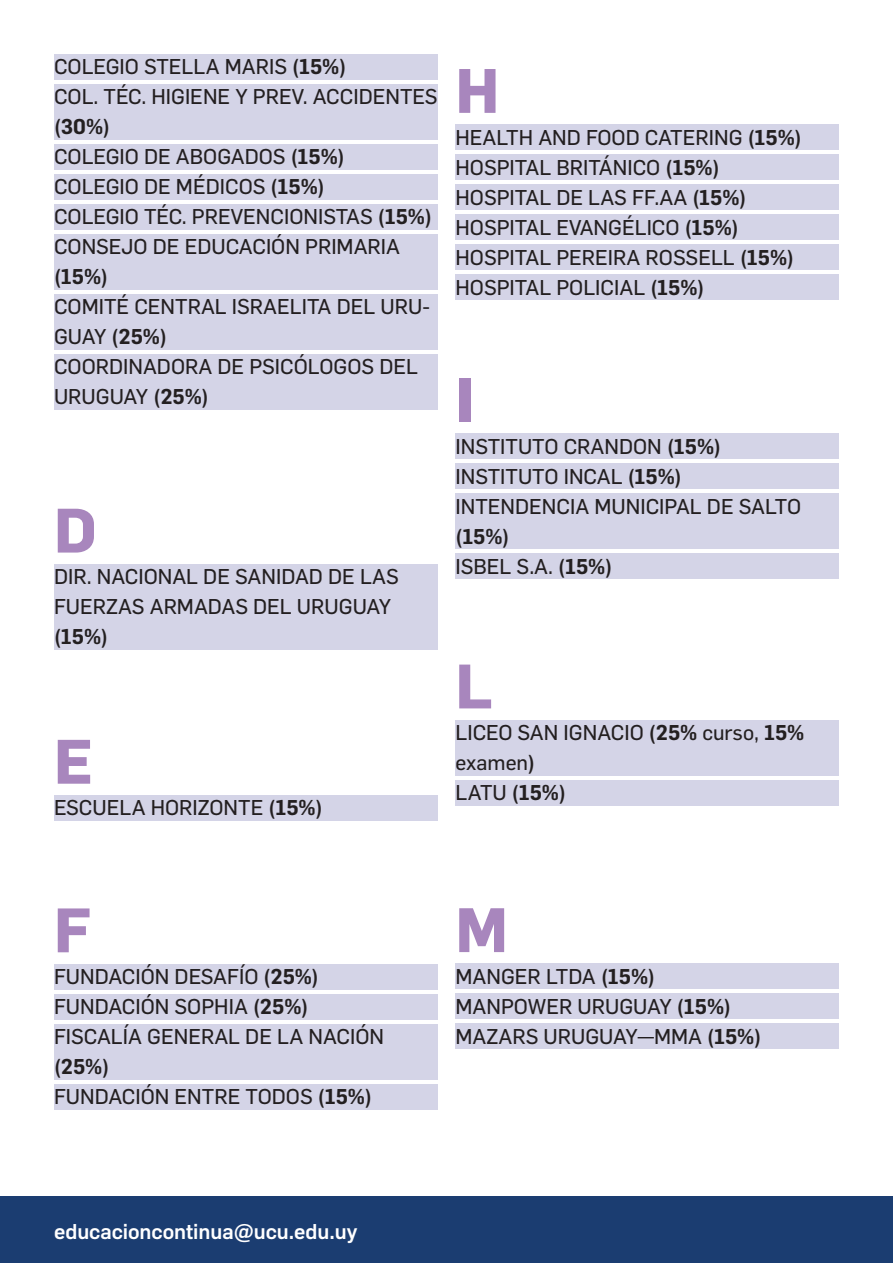
<style>
.page{position:relative;width:893px;height:1263px;background:#fff}
.page>*{position:absolute;margin:0;border:0;box-sizing:border-box;transform-origin:0 0}
.t1{font:700 61.5px "Flama";color:#a886bd}
.t2{font:21px/30px "Flama Basic";color:#231f20}
.t3{font:500 21px "Flama";color:#fff}
.t4{font:600 21px "Flama";color:#231f20}
.s1{font-family:"Flama";font-weight:600}
.s2{font-family:"Flama Basic";font-weight:400}
</style>
<div class="page">
<div style="left:54px;top:54px;width:383px;height:25px;background:#d4d4e7"></div>
<div style="left:54px;top:84px;width:383px;height:55px;background:#d4d4e7"></div>
<div style="left:54px;top:144px;width:383px;height:25px;background:#d4d4e7"></div>
<div style="left:54px;top:174px;width:383px;height:25px;background:#d4d4e7"></div>
<div style="left:54px;top:204px;width:383px;height:25px;background:#d4d4e7"></div>
<div style="left:54px;top:234px;width:383px;height:55px;background:#d4d4e7"></div>
<div style="left:54px;top:294px;width:383px;height:55px;background:#d4d4e7"></div>
<div style="left:54px;top:354px;width:383px;height:55px;background:#d4d4e7"></div>
<div style="left:54px;top:564px;width:383px;height:85px;background:#d4d4e7"></div>
<div style="left:455px;top:434px;width:384px;height:25px;background:#d4d4e7"></div>
<div style="left:455px;top:464px;width:384px;height:25px;background:#d4d4e7"></div>
<div style="left:455px;top:494px;width:384px;height:55px;background:#d4d4e7"></div>
<div style="left:455px;top:554px;width:384px;height:25px;background:#d4d4e7"></div>
<div style="left:455px;top:720px;width:384px;height:55px;background:#d4d4e7"></div>
<div style="left:455px;top:780px;width:384px;height:25px;background:#d4d4e7"></div>
<div style="left:455px;top:964px;width:384px;height:25px;background:#d4d4e7"></div>
<div style="left:455px;top:994px;width:384px;height:25px;background:#d4d4e7"></div>
<div style="left:455px;top:1024px;width:384px;height:25px;background:#d4d4e7"></div>
<div style="left:54px;top:964px;width:383px;height:25px;background:#d4d4e7"></div>
<div style="left:54px;top:994px;width:383px;height:25px;background:#d4d4e7"></div>
<div style="left:54px;top:1024px;width:383px;height:55px;background:#d4d4e7"></div>
<div style="left:54px;top:1084px;width:383px;height:25px;background:#d4d4e7"></div>
<div style="left:455px;top:125px;width:384px;height:25px;background:#d4d4e7"></div>
<div style="left:455px;top:155px;width:384px;height:25px;background:#d4d4e7"></div>
<div style="left:455px;top:185px;width:384px;height:25px;background:#d4d4e7"></div>
<div style="left:455px;top:215px;width:384px;height:25px;background:#d4d4e7"></div>
<div style="left:455px;top:245px;width:384px;height:25px;background:#d4d4e7"></div>
<div style="left:455px;top:275px;width:384px;height:25px;background:#d4d4e7"></div>
<div style="left:54px;top:795px;width:383px;height:26px;background:#d4d4e7"></div>
<div style="left:0;top:1197px;width:893px;height:66px;background:#1b3d71"></div>
<p class="t2" style="left:54px;top:50px;width:294px">COLEGIO STELLA MARIS <span class="s1">(15%)</span></p>
<p class="t2" style="left:54px;top:80px;width:385px">COL. TÉC. HIGIENE Y PREV. ACCIDENTES <span class="s1">(30%)</span></p>
<p class="t2" style="left:54px;top:140px;width:292px">COLEGIO DE ABOGADOS <span class="s1">(15%)</span></p>
<p class="t2" style="left:54px;top:170px;width:272px">COLEGIO DE MÉDICOS <span class="s1">(15%)</span></p>
<p class="t2" style="left:54px;top:200px;width:379px">COLEGIO TÉC. PREVENCIONISTAS <span class="s1">(15%)</span></p>
<p class="t2" style="left:54px;top:230px;width:348px">CONSEJO DE EDUCACIÓN PRIMARIA <span class="s1">(15%)</span></p>
<p class="t2" style="left:54px;top:290px;width:377px">COMITÉ CENTRAL ISRAELITA DEL URU-<br>GUAY <span class="s1">(25%)</span></p>
<p class="t2" style="left:54px;top:350px;width:366px">COORDINADORA DE PSICÓLOGOS DEL<br>URUGUAY <span class="s1">(25%)</span></p>
<p class="t1" style="left:54px;top:486px;width:44px">D</p>
<p class="t2" style="left:54px;top:560px;width:346px">DIR. NACIONAL DE SANIDAD DE LAS<br>FUERZAS ARMADAS DEL URUGUAY <span class="s1">(15%)</span></p>
<p class="t1" style="left:54px;top:717px;width:41px">E</p>
<p class="t2" style="left:54px;top:792px;width:270px">ESCUELA HORIZONTE <span class="s1">(15%)</span></p>
<p class="t1" style="left:455px;top:46px;width:45px">H</p>
<p class="t2" style="left:455px;top:121px;width:348px">HEALTH AND FOOD CATERING <span class="s1">(15%)</span></p>
<p class="t2" style="left:455px;top:151px;width:266px">HOSPITAL BRITÁNICO <span class="s1">(15%)</span></p>
<p class="t2" style="left:455px;top:181px;width:292px">HOSPITAL DE LAS FF.AA <span class="s1">(15%)</span></p>
<p class="t2" style="left:455px;top:211px;width:285px">HOSPITAL EVANGÉLICO <span class="s1">(15%)</span></p>
<p class="t2" style="left:455px;top:241px;width:340px">HOSPITAL PEREIRA ROSSELL <span class="s1">(15%)</span></p>
<p class="t2" style="left:455px;top:271px;width:250px">HOSPITAL POLICIAL <span class="s1">(15%)</span></p>
<p class="t1" style="left:455px;top:355px;width:20px">I</p>
<p class="t2" style="left:455px;top:430px;width:267px">INSTITUTO CRANDON <span class="s1">(15%)</span></p>
<p class="t2" style="left:455px;top:460px;width:228px">INSTITUTO INCAL <span class="s1">(15%)</span></p>
<p class="t2" style="left:455px;top:490px;width:347px">INTENDENCIA MUNICIPAL DE SALTO <span class="s1">(15%)</span></p>
<p class="t2" style="left:455px;top:550px;width:158px">ISBEL S.A. <span class="s1">(15%)</span></p>
<p class="t1" style="left:455px;top:642px;width:39px">L</p>
<p class="t2" style="left:455px;top:716px;width:350px">LICEO SAN IGNACIO <span class="s1">(25%</span> curso, <span class="s1">15% </span>examen<span class="s1">)</span></p>
<p class="t4" style="left:455px;top:777px;width:112px"><span class="s2">LATU</span> (15%)</p>
<p class="t1" style="left:54px;top:886px;width:39px">F</p>
<p class="t1" style="left:455px;top:885px;width:54px">M</p>
<p class="t2" style="left:54px;top:960px;width:266px">FUNDACIÓN DESAFÍO <span class="s1">(25%)</span></p>
<p class="t2" style="left:54px;top:990px;width:256px">FUNDACIÓN SOPHIA <span class="s1">(25%)</span></p>
<p class="t2" style="left:54px;top:1020px;width:332px">FISCALÍA GENERAL DE LA NACIÓN <span class="s1">(25%)</span></p>
<p class="t2" style="left:54px;top:1080px;width:319px">FUNDACIÓN ENTRE TODOS <span class="s1">(15%)</span></p>
<p class="t3" style="left:54px;top:1217px;width:305px">educacioncontinua@ucu.edu.uy</p>
<p class="t2" style="left:455px;top:960px;width:201px">MANGER LTDA <span class="s1">(15%)</span></p>
<p class="t2" style="left:455px;top:990px;width:277px">MANPOWER URUGUAY <span class="s1">(15%)</span></p>
<p class="t2" style="left:455px;top:1020px;width:307px">MAZARS URUGUAY—MMA <span class="s1">(15%)</span></p>
</div>
